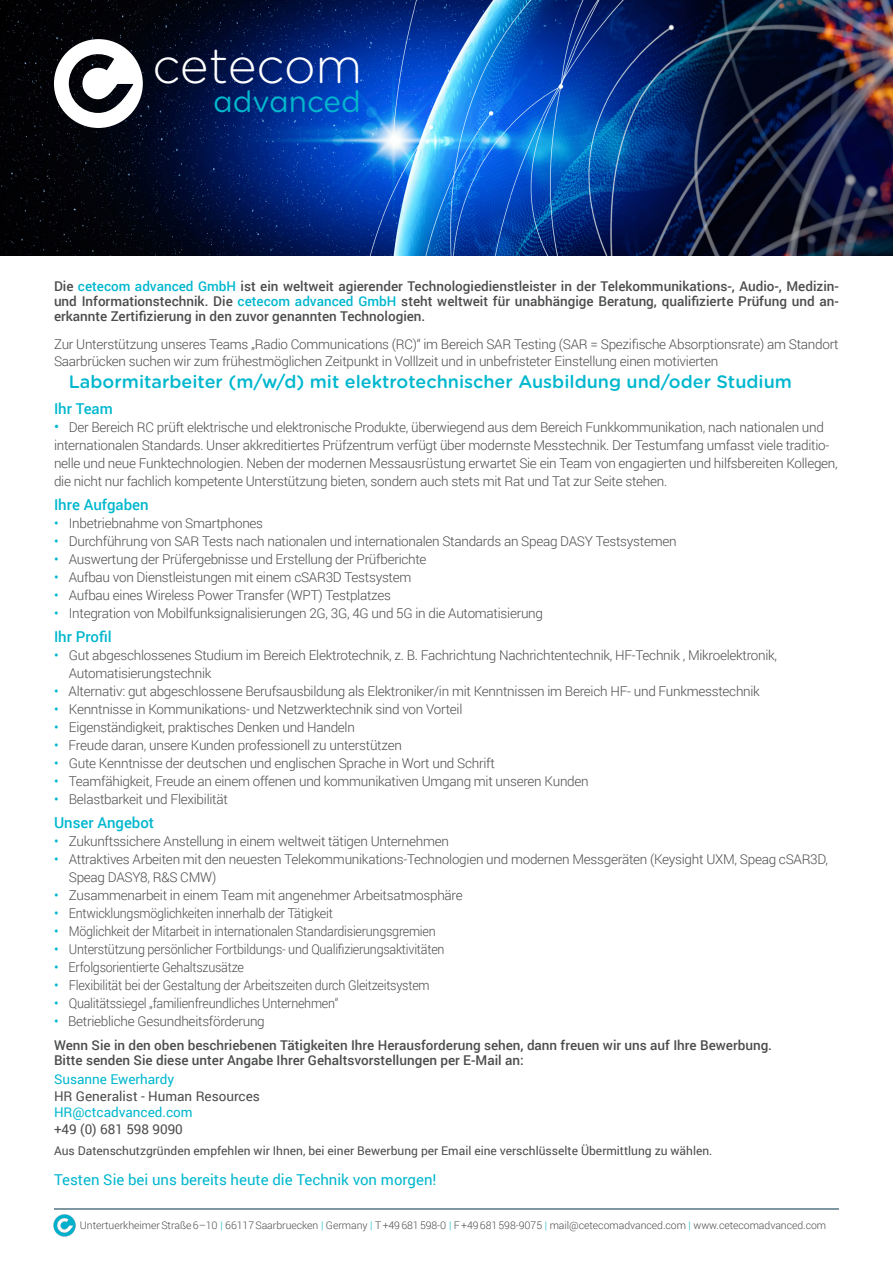
<style>
.page{position:relative;width:893px;height:1263px;background:#fff}
.page>*{position:absolute;margin:0;border:0;box-sizing:border-box;transform-origin:0 0}
.t1{font:300 49.35px "Gotham Rounded";letter-spacing:-.01em;color:#fff}
.t2{font:29.55px "Gotham Rounded";color:#00b7ce}
.t3{font:500 18px "Gotham Rounded";color:#00b7ce}
.t4{font:15px "Roboto";color:#00b7ce}
.t5{font:500 15px "Roboto";color:#00b7ce}
.t6{font:300 13.5px/18px "Roboto";letter-spacing:-.02em;color:#4b4c4d}
.t7{font:500 13.5px/15px "Roboto";color:#4b4c4d;text-align:justify}
.t8{font:300 13.5px "Roboto";letter-spacing:-.02em;color:#4b4c4d;scale:.93 1}
.t9{font:13.5px "Roboto";color:#4b4c4d}
.t10{font:13.5px "Roboto";color:#00b7ce}
.t11{font:12px "Roboto";color:#4b4c4d}
.Contact{font:300 10.5px "Roboto";letter-spacing:-.005em;color:#4b4c4d}
.s1{color:#00b7ce}
.s2{font-weight:400;font-size:15px;color:#00b7ce}
.s3{font-weight:400;color:#00b7ce}
</style>
<div class="page">
<img style="left:0;top:0;width:893px;height:255px">
<svg style="left:54px;top:39px;width:89px;height:89px"></svg>
<img style="left:53px;top:1214px;width:23px;height:23px">
<hr style="left:54px;top:1208px;width:785px;height:1px;background:#003147">
<p class="t1" style="left:153px;top:33px;width:212px">cetecom</p>
<p class="t2" style="left:213px;top:81px;width:149px">advanced</p>
<p class="t7" style="left:54px;top:278px;width:786px">Die <span class="s1">cetecom advanced GmbH</span> ist ein weltweit agierender Technologiedienstleister in der Telekommunikations-, Audio-, Medizin&shy;und Informationstechnik. Die <span class="s1">cetecom advanced GmbH</span> steht weltweit für unabhängige Beratung, qualifizierte Prüfung und an&shy;erkannte Zertifizierung in den zuvor genannten Technologien.</p>
<p class="t6" style="left:54px;top:336px;width:786px;line-height:16.5px">Zur Unterstützung unseres Teams „Radio Communications (RC)“ im Bereich SAR Testing (SAR = Spezifische Absorptionsrate) am Standort<br>Saarbrücken suchen wir zum frühestmöglichen Zeitpunkt in Volllzeit und in unbefristeter Einstellung einen motivierten</p>
<p class="t3" style="left:69px;top:369px;width:725px">Labormitarbeiter (m/w/d) mit elektrotechnischer Ausbildung und/oder Studium</p>
<p class="t5" style="left:54px;top:398px;width:60px">Ihr Team</p>
<p class="t6" style="left:54px;top:418px;width:785px"><span class="s2">•</span> Der Bereich RC prüft elektrische und elektronische Produkte, überwiegend aus dem Bereich Funkkommunikation, nach nationalen und internationalen Standards. Unser akkreditiertes Prüfzentrum verfügt über modernste Messtechnik. Der Testumfang umfasst viele traditio&shy;nelle und neue Funktechnologien. Neben der modernen Messausrüstung erwartet Sie ein Team von engagierten und hilfsbereiten Kollegen, die nicht nur fachlich kompetente Unterstützung bieten, sondern auch stets mit Rat und Tat zur Seite stehen.</p>
<p class="t5" style="left:54px;top:494px;width:96px">Ihre Aufgaben</p>
<p class="t6" style="left:54px;top:514px;width:211px"><span class="s3">•</span> Inbetriebnahme von Smartphones</p>
<p class="t6" style="left:54px;top:532px;width:624px"><span class="s3">•</span> Durchführung von SAR Tests nach nationalen und internationalen Standards an Speag DASY Testsystemen</p>
<p class="t6" style="left:54px;top:550px;width:374px"><span class="s3">•</span> Auswertung der Prüfergebnisse und Erstellung der Prüfberichte</p>
<p class="t6" style="left:54px;top:568px;width:359px"><span class="s3">•</span> Aufbau von Dienstleistungen mit einem cSAR3D Testsystem</p>
<p class="t6" style="left:54px;top:586px;width:339px"><span class="s3">•</span> Aufbau eines Wireless Power Transfer (WPT) Testplatzes</p>
<p class="t6" style="left:54px;top:604px;width:491px"><span class="s3">•</span> Integration von Mobilfunksignalisierungen 2G, 3G, 4G und 5G in die Automatisierung</p>
<p class="t5" style="left:54px;top:626px;width:59px">Ihr Profil</p>
<p class="t6" style="left:69px;top:646px;width:710px;text-indent:-15px"><span class="s3">•</span> Gut abgeschlossenes Studium im Bereich Elektrotechnik, z. B. Fachrichtung Nachrichtentechnik, HF-Technik , Mikroelektronik,<br>Automatisierungstechnik</p>
<p class="t6" style="left:54px;top:682px;width:707px"><span class="s3">•</span> Alternativ: gut abgeschlossene Berufsausbildung als Elektroniker/in mit Kenntnissen im Bereich HF- und Funkmesstechnik</p>
<p class="t6" style="left:54px;top:700px;width:410px"><span class="s3">•</span> Kenntnisse in Kommunikations- und Netzwerktechnik sind von Vorteil</p>
<p class="t6" style="left:54px;top:718px;width:302px"><span class="s3">•</span> Eigenständigkeit, praktisches Denken und Handeln</p>
<p class="t6" style="left:54px;top:736px;width:349px"><span class="s3">•</span> Freude daran, unsere Kunden professionell zu unterstützen</p>
<p class="t6" style="left:54px;top:754px;width:442px"><span class="s3">•</span> Gute Kenntnisse der deutschen und englischen Sprache in Wort und Schrift</p>
<p class="t6" style="left:54px;top:772px;width:536px"><span class="s3">•</span> Teamfähigkeit, Freude an einem offenen und kommunikativen Umgang mit unseren Kunden</p>
<p class="t6" style="left:54px;top:790px;width:175px"><span class="s3">•</span> Belastbarkeit und Flexibilität</p>
<p class="t5" style="left:54px;top:812px;width:102px">Unser Angebot</p>
<p class="t6" style="left:54px;top:832px;width:396px"><span class="s3">•</span> Zukunftssichere Anstellung in einem weltweit tätigen Unternehmen</p>
<p class="t6" style="left:69px;top:850px;width:761px;text-indent:-15px"><span class="s3">•</span> Attraktives Arbeiten mit den neuesten Telekommunikations-Technologien und modernen Messgeräten (Keysight UXM, Speag cSAR3D,<br>Speag DASY8, R&amp;S CMW)</p>
<p class="t6" style="left:54px;top:886px;width:410px"><span class="s3">•</span> Zusammenarbeit in einem Team mit angenehmer Arbeitsatmosphäre</p>
<p class="t8" style="left:54px;top:904px;width:301px"><span class="s3">•</span> Entwicklungsmöglichkeiten innerhalb der Tätigkeit</p>
<p class="t8" style="left:54px;top:922px;width:412px"><span class="s3">•</span> Möglichkeit der Mitarbeit in internationalen Standardisierungsgremien</p>
<p class="t8" style="left:54px;top:940px;width:421px"><span class="s3">•</span> Unterstützung persönlicher Fortbildungs- und Qualifizierungsaktivitäten</p>
<p class="t8" style="left:54px;top:958px;width:206px"><span class="s3">•</span> Erfolgsorientierte Gehaltszusätze</p>
<p class="t8" style="left:54px;top:976px;width:405px"><span class="s3">•</span> Flexibilität bei der Gestaltung der Arbeitszeiten durch Gleitzeitsystem</p>
<p class="t8" style="left:54px;top:994px;width:307px"><span class="s3">•</span> Qualitätssiegel „familienfreundliches Unternehmen“</p>
<p class="t6" style="left:54px;top:1012px;width:212px"><span class="s3">•</span> Betriebliche Gesundheitsförderung</p>
<p class="t7" style="left:54px;top:1037px;width:720px">Wenn Sie in den oben beschriebenen Tätigkeiten Ihre Herausforderung sehen, dann freuen wir uns auf Ihre Bewerbung.<br>Bitte senden Sie diese unter Angabe Ihrer Gehaltsvorstellungen per E-Mail an:</p>
<p class="t10" style="left:54px;top:1070px;width:122px">Susanne Ewerhardy</p>
<p class="t9" style="left:54px;top:1087px;width:207px">HR Generalist - Human Resources</p>
<p class="t10" style="left:54px;top:1103px;width:140px">HR@ctcadvanced.com</p>
<p class="t9" style="left:54px;top:1120px;width:130px">+49 (0) 681 598 9090</p>
<p class="t11" style="left:54px;top:1142px;width:660px">Aus Datenschutzgründen empfehlen wir Ihnen, bei einer Bewerbung per Email eine verschlüsselte Übermittlung zu wählen.</p>
<p class="t4" style="left:54px;top:1169px;width:384px">Testen Sie bei uns bereits heute die Technik von morgen!</p>
<p class="Contact" style="left:80px;top:1218px;width:748px">Untertuerkheimer Straße 6–10 <span class="s1">|</span> 66117 Saarbruecken <span class="s1">|</span> Germany <span class="s1">|</span> T +49 681 598-0 <span class="s1">|</span> F +49 681 598-9075 <span class="s1">|</span> mail@cetecomadvanced.com <span class="s1">|</span> www.cetecomadvanced.com</p>
</div>
